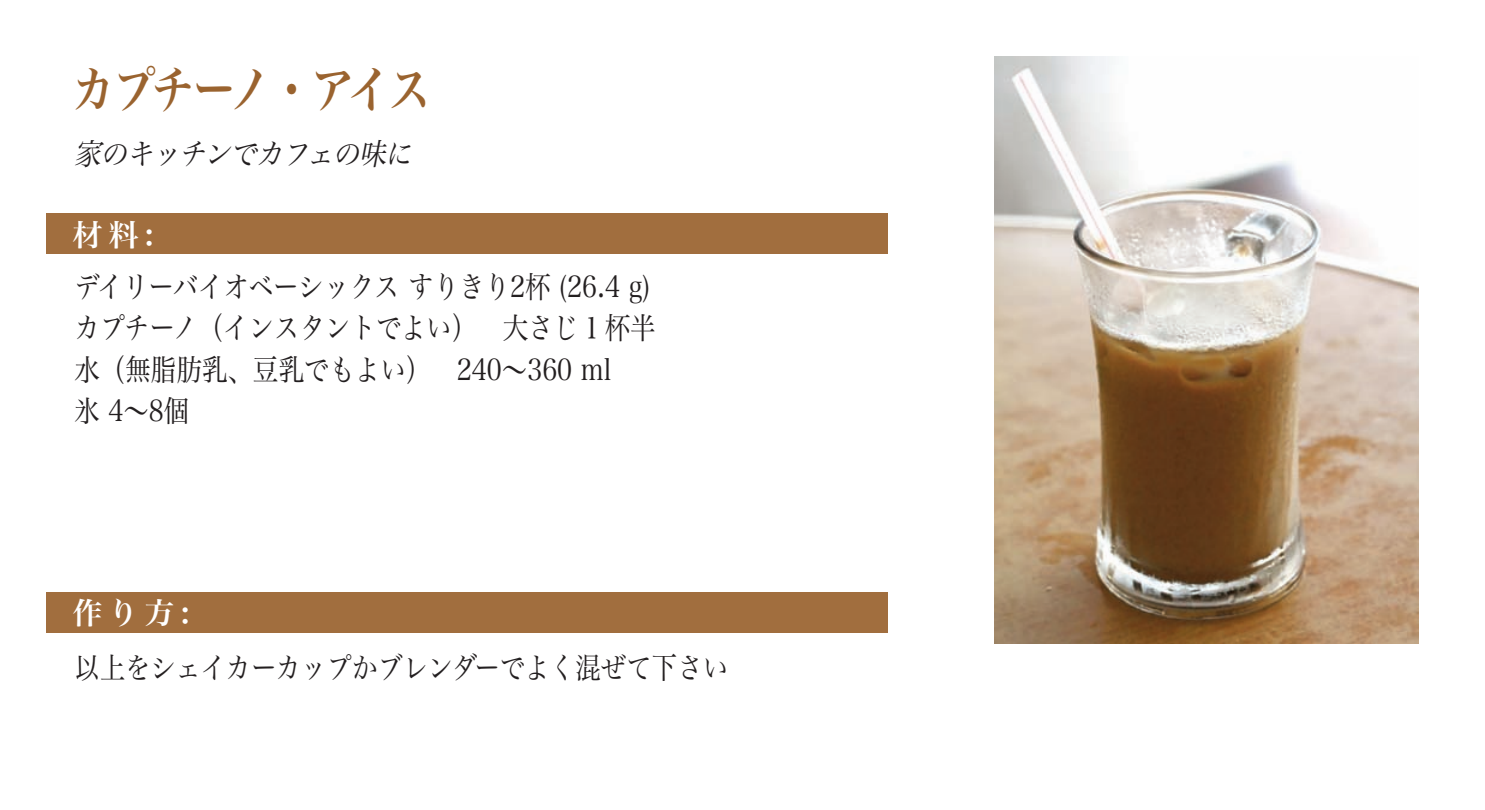
<style>
.page{position:relative;width:1485px;height:810px;background:#fff}
.page>*{position:absolute;margin:0;border:0;box-sizing:border-box;transform-origin:0 0}
.t1{font:50px "Hira Min Pro W6";letter-spacing:-.065em;color:#9a632f;scale:.85 1}
.t2{font:30px/41px "Hira Min Pro W3";color:#231f20;scale:.85 1}
.t3{font:italic 30px "Hira Min Pro W3";color:#231f20;scale:.9 1}
.t4{font:30px "Hira Min Pro W6";color:#fff}
</style>
<div class="page">
<div style="left:46px;top:214px;width:842px;height:40px;background:#a16e3e"></div>
<div style="left:46px;top:592px;width:842px;height:41px;background:#a16e3e"></div>
<img style="left:994px;top:56px;width:424px;height:587px">
<h1 class="t1" style="left:72px;top:45px;width:424px">カプチーノ・アイス</h1>
<p class="t3" style="left:74px;top:129px;width:386px">家のキッチンでカフェの味に</p>
<p class="t4" style="left:72px;top:208px;width:83px">材料:</p>
<p class="t2" style="left:74px;top:264px;width:685px">デイリーバイオベーシックスすりきり2杯 (26.4 g)カプチーノ（インスタントでよい） 大さじ１杯半水（無脂肪乳、豆乳でもよい） 240〜360 ml<br>氷 4〜8個</p>
<p class="t4" style="left:72px;top:586px;width:119px">作り方:</p>
<p class="t2" style="left:74px;top:644px;width:771px">以上をシェイカーカップかブレンダーでよく混ぜて下さい</p>
</div>
